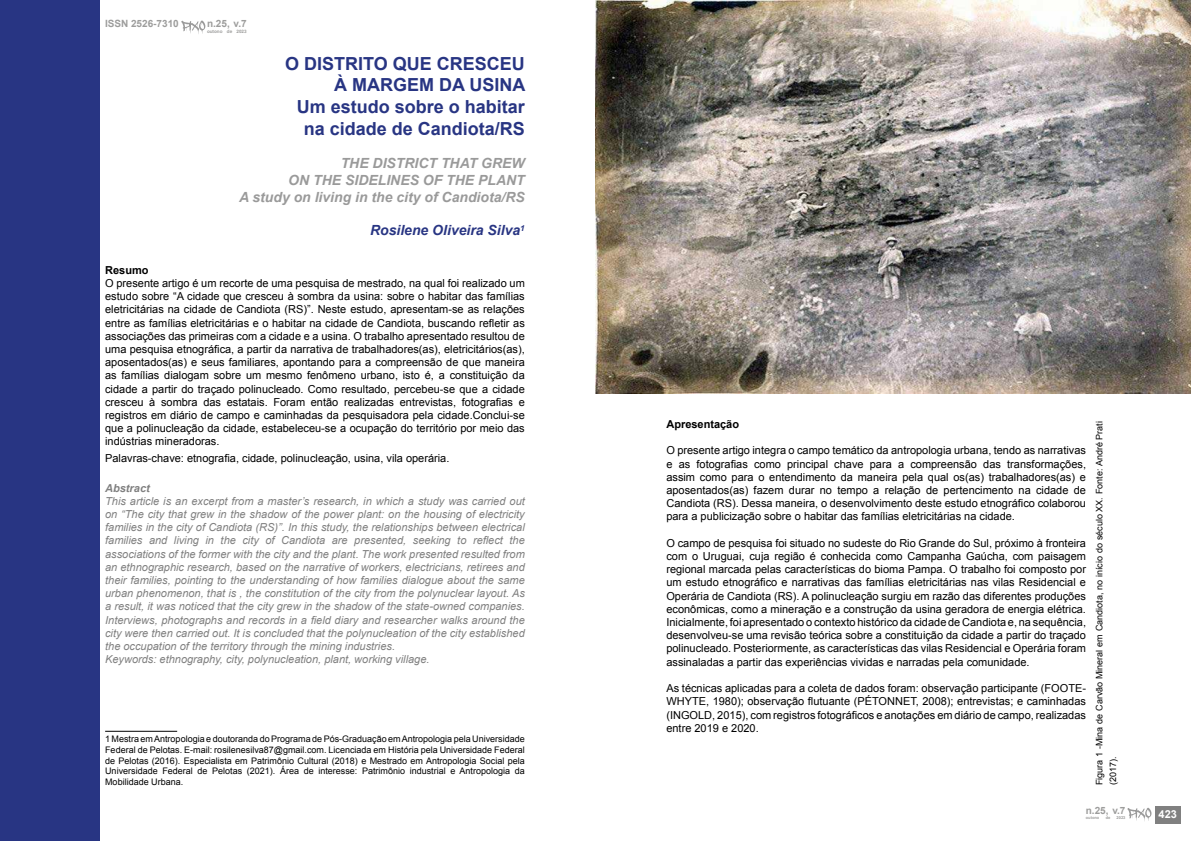
<style>
.page{position:relative;width:1191px;height:842px;background:#fff}
.page>*{position:absolute;margin:0;border:0;box-sizing:border-box;transform-origin:0 0}
.t1{font:700 18px/21.6px "Arial";color:#283583;text-align:right}
.t2{font:italic 700 14px/16.8px "Arial";color:#9a9a9a;text-align:right}
.t3{font:italic 700 14px "Arial";color:#283583}
.t4{font:11px/13.2px "Arial";color:#000;text-align:justify}
.t5{font:italic 11px/13.2px "Arial";color:#808080}
.t6{font:700 11px "Arial";color:#000}
.t7{font:italic 700 11px "Arial";color:#808080}
.t8{font:700 11px "Arial";color:#fff}
.t9{font:700 10px "Arial";color:#9d9d9c}
.t10{font:9px/10.8px "Arial";color:#000;text-align:justify}
.t11{font:700 4.6px "Arial";color:#9d9d9c}
.t12{font:700 4px "Arial";color:#9d9d9c}
</style>
<div class="page">
<div style="left:0;top:0;width:99px;height:841px;background:#283583"></div>
<hr style="left:105px;top:731px;width:72px;height:1px;background:#000">
<img style="left:595px;top:1px;width:596px;height:392px">
<div style="left:1155px;top:806px;width:25px;height:17px;background:#808080"></div>
<svg style="left:1127px;top:808px;width:24px;height:13px"></svg>
<svg style="left:181px;top:21px;width:24px;height:13px"></svg>
<p class="t9" style="left:105px;top:17px;width:75px">ISSN 2526-7310</p>
<p class="t9" style="left:207px;top:17px;width:41px">n.25, v.7</p>
<p class="t11" style="left:207px;top:28px;width:41px">outono de 2023</p>
<h1 class="t1" style="left:285px;top:53px;width:242px">O DISTRITO QUE CRESCEU<br>À MARGEM DA USINA<br>Um estudo sobre o habitar na cidade de Candiota/RS</h1>
<p class="t2" style="left:239px;top:155px;width:287px">THE DISTRICT THAT GREW<br>ON THE SIDELINES OF THE PLANT<br>A study on living in the city of Candiota/RS</p>
<p class="t3" style="left:370px;top:221px;width:156px">Rosilene Oliveira Silva<sup>1</sup></p>
<p class="t6" style="left:105px;top:263px;width:45px">Resumo</p>
<p class="t4" style="left:105px;top:277px;width:421px">O presente artigo é um recorte de uma pesquisa de mestrado, na qual foi realizado um estudo sobre “A cidade que cresceu à sombra da usina: sobre o habitar das famílias eletricitárias na cidade de Candiota (RS)”. Neste estudo, apresentam-se as relações entre as famílias eletricitárias e o habitar na cidade de Candiota, buscando refletir as associações das primeiras com a cidade e a usina. O trabalho apresentado resultou de uma pesquisa etnográfica, a partir da narrativa de trabalhadores(as), eletricitários(as), aposentados(as) e seus familiares, apontando para a compreensão de que maneira as famílias dialogam sobre um mesmo fenômeno urbano, isto é, a constituição da cidade a partir do traçado polinucleado. Como resultado, percebeu-se que a cidade cresceu à sombra das estatais. Foram então realizadas entrevistas, fotografias e registros em diário de campo e caminhadas da pesquisadora pela cidade.Conclui-se que a polinucleação da cidade, estabeleceu-se a ocupação do território por meio das indústrias mineradoras.</p>
<p class="t4" style="left:105px;top:452px;width:346px">Palavras-chave: etnografia, cidade, polinucleação, usina, vila operária.</p>
<p class="t7" style="left:105px;top:480px;width:46px">Abstract</p>
<p class="t5" style="left:105px;top:494px;width:421px">This article is an excerpt from a master’s research, in which a study was carried out on “The city that grew in the shadow of the power plant: on the housing of electricity families in the city of Candiota (RS)”. In this study, the relationships between electrical families and living in the city of Candiota are presented, seeking to reflect the associations of the former with the city and the plant. The work presented resulted from an ethnographic research, based on the narrative of workers, electricians, retirees and their families, pointing to the understanding of how families dialogue about the same urban phenomenon, that is , the constitution of the city from the polynuclear layout. As a result, it was noticed that the city grew in the shadow of the state-owned companies.<br>Interviews, photographs and records in a field diary and researcher walks around the city were then carried out. It is concluded that the polynucleation of the city established the occupation of the territory through the mining industries.<br>Keywords: ethnography, city, polynucleation, plant, working village.</p>
<p class="t10" style="left:105px;top:734px;width:421px">1 Mestra em Antropologia e doutoranda do Programa de Pós-Graduação em Antropologia pela Universidade Federal de Pelotas. E-mail: rosilenesilva87@gmail.com. Licenciada em História pela Universidade Federal de Pelotas (2016). Especialista em Patrimônio Cultural (2018) e Mestrado em Antropologia Social pela Universidade Federal de Pelotas (2021). Área de interesse: Patrimônio industrial e Antropologia da Mobilidade Urbana.</p>
<p class="t6" style="left:666px;top:417px;width:74px">Apresentação</p>
<p class="t4" style="left:666px;top:444px;width:421px">O presente artigo integra o campo temático da antropologia urbana, tendo as narrativas e as fotografias como principal chave para a compreensão das transformações, assim como para o entendimento da maneira pela qual os(as) trabalhadores(as) e aposentados(as) fazem durar no tempo a relação de pertencimento na cidade de Candiota (RS). Dessa maneira, o desenvolvimento deste estudo etnográfico colaborou para a publicização sobre o habitar das famílias eletricitárias na cidade.</p>
<p class="t4" style="left:666px;top:536px;width:421px">O campo de pesquisa foi situado no sudeste do Rio Grande do Sul, próximo à fronteira com o Uruguai, cuja região é conhecida como Campanha Gaúcha, com paisagem regional marcada pelas características do bioma Pampa. O trabalho foi composto por um estudo etnográfico e narrativas das famílias eletricitárias nas vilas Residencial e Operária de Candiota (RS). A polinucleação surgiu em razão das diferentes produções econômicas, como a mineração e a construção da usina geradora de energia elétrica.<br>Inicialmente, foi apresentado o contexto histórico da cidade de Candiota e, na sequência, desenvolveu-se uma revisão teórica sobre a constituição da cidade a partir do traçado polinucleado. Posteriormente, as características das vilas Residencial e Operária foram assinaladas a partir das experiências vividas e narradas pela comunidade.</p>
<p class="t4" style="left:666px;top:682px;width:421px">As técnicas aplicadas para a coleta de dados foram: observação participante (FOOTE-WHYTE, 1980); observação flutuante (PÉTONNET, 2008); entrevistas; e caminhadas (INGOLD, 2015), com registros fotográficos e anotações em diário de campo, realizadas entre 2019 e 2020.</p>
<p class="t10" style="left:1092px;top:785px;width:366px;line-height:13.5px;rotate:-90deg">Figura 1 -Mina de Carvão Mineral em Candiota, no início do século XX. Fonte: André Prati (2017).</p>
<p class="t9" style="left:1085px;top:804px;width:41px">n.25, v.7</p>
<p class="t12" style="left:1085px;top:815px;width:15px">outono</p>
<p class="t12" style="left:1105px;top:815px;width:6px">de</p>
<p class="t12" style="left:1116px;top:815px;width:10px">2023</p>
<p class="t8" style="left:1158px;top:807px;width:20px">423</p>
</div>
